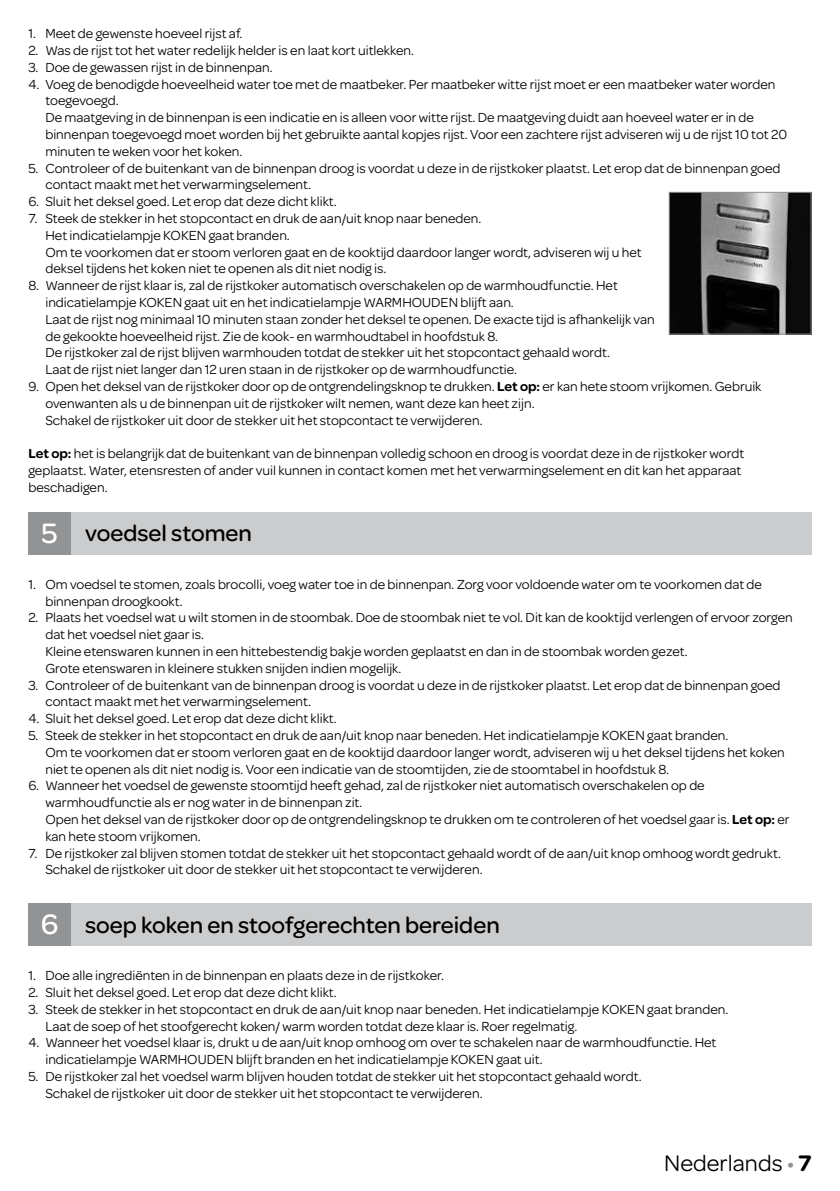
<style>
.page{position:relative;width:840px;height:1191px;background:#fff}
.page>*{position:absolute;margin:0;border:0;box-sizing:border-box;transform-origin:0 0}
.t1{font:500 24px "Omnes";color:#000}
.t2{font:24px "Omnes";color:#000}
.t3{font:14px/16.8px "Omnes";color:#000}
.s1{font-weight:600}
.s2{font-size:30px;color:#fff}
.s3{color:#929395}
</style>
<div class="page">
<div style="left:57px;top:512px;width:754px;height:42px;background:#cacccd"></div>
<div style="left:28px;top:512px;width:43px;height:42px;background:#929395"></div>
<div style="left:57px;top:903px;width:754px;height:42px;background:#cacccd"></div>
<div style="left:28px;top:903px;width:43px;height:42px;background:#929395"></div>
<img style="left:670px;top:194px;width:139px;height:138px">
<div style="left:668px;top:192px;width:143px;height:142px;border:1px solid #929395"></div>
<p class="t3" style="left:28px;top:24px;width:215px">1. Meet de gewenste hoeveel rijst af.</p>
<p class="t3" style="left:28px;top:41px;width:387px">2. Was de rijst tot het water redelijk helder is en laat kort uitlekken.</p>
<p class="t3" style="left:28px;top:58px;width:246px">3. Doe de gewassen rijst in de binnenpan.</p>
<p class="t3" style="left:45px;top:75px;width:743px;text-indent:-17px">4. Voeg de benodigde hoeveelheid water toe met de maatbeker. Per maatbeker witte rijst moet er een maatbeker water worden toegevoegd.<br>De maatgeving in de binnenpan is een indicatie en is alleen voor witte rijst. De maatgeving duidt aan hoeveel water er in de binnenpan toegevoegd moet worden bij het gebruikte aantal kopjes rijst. Voor een zachtere rijst adviseren wij u de rijst 10 tot 20 minuten te weken voor het koken.</p>
<p class="t3" style="left:45px;top:159px;width:736px;text-indent:-17px">5. Controleer of de buitenkant van de binnenpan droog is voordat u deze in de rijstkoker plaatst. Let erop dat de binnenpan goed contact maakt met het verwarmingselement.</p>
<p class="t3" style="left:28px;top:192px;width:310px">6. Sluit het deksel goed. Let erop dat deze dicht klikt.</p>
<p class="t3" style="left:45px;top:209px;width:597px;text-indent:-17px">7. Steek de stekker in het stopcontact en druk de aan/uit knop naar beneden.<br>Het indicatielampje KOKEN gaat branden.<br>Om te voorkomen dat er stoom verloren gaat en de kooktijd daardoor langer wordt, adviseren wij u het deksel tijdens het koken niet te openen als dit niet nodig is.</p>
<p class="t3" style="left:45px;top:276px;width:610px;text-indent:-17px">8. Wanneer de rijst klaar is, zal de rijstkoker automatisch overschakelen op de warmhoudfunctie. Het indicatielampje KOKEN gaat uit en het indicatielampje WARMHOUDEN blijft aan.<br>Laat de rijst nog minimaal 10 minuten staan zonder het deksel te openen. De exacte tijd is afhankelijk van de gekookte hoeveelheid rijst. Zie de kook- en warmhoudtabel in hoofdstuk 8.<br>De rijstkoker zal de rijst blijven warmhouden totdat de stekker uit het stopcontact gehaald wordt.<br>Laat de rijst niet langer dan 12 uren staan in de rijstkoker op de warmhoudfunctie.</p>
<p class="t3" style="left:45px;top:377px;width:717px;text-indent:-17px">9. Open het deksel van de rijstkoker door op de ontgrendelingsknop te drukken. <span class="s1">Let op:</span> er kan hete stoom vrijkomen. Gebruik ovenwanten als u de binnenpan uit de rijstkoker wilt nemen, want deze kan heet zijn.<br>Schakel de rijstkoker uit door de stekker uit het stopcontact te verwijderen.</p>
<p class="t3" style="left:28px;top:444px;width:717px"><span class="s1">Let op:</span> het is belangrijk dat de buitenkant van de binnenpan volledig schoon en droog is voordat deze in de rijstkoker wordt geplaatst. Water, etensresten of ander vuil kunnen in contact komen met het verwarmingselement en dit kan het apparaat beschadigen.</p>
<h1 class="t1" style="left:42px;top:517px;width:212px"><span class="s2">5</span> voedsel stomen</h1>
<p class="t3" style="left:45px;top:575px;width:717px;text-indent:-17px">1. Om voedsel te stomen, zoals brocolli, voeg water toe in de binnenpan. Zorg voor voldoende water om te voorkomen dat de binnenpan droogkookt.</p>
<p class="t3" style="left:45px;top:608px;width:748px;text-indent:-17px">2. Plaats het voedsel wat u wilt stomen in de stoombak. Doe de stoombak niet te vol. Dit kan de kooktijd verlengen of ervoor zorgen dat het voedsel niet gaar is.<br>Kleine etenswaren kunnen in een hittebestendig bakje worden geplaatst en dan in de stoombak worden gezet.<br>Grote etenswaren in kleinere stukken snijden indien mogelijk.</p>
<p class="t3" style="left:45px;top:675px;width:736px;text-indent:-17px">3. Controleer of de buitenkant van de binnenpan droog is voordat u deze in de rijstkoker plaatst. Let erop dat de binnenpan goed contact maakt met het verwarmingselement.</p>
<p class="t3" style="left:28px;top:709px;width:310px">4. Sluit het deksel goed. Let erop dat deze dicht klikt.</p>
<p class="t3" style="left:45px;top:726px;width:740px;text-indent:-17px">5. Steek de stekker in het stopcontact en druk de aan/uit knop naar beneden. Het indicatielampje KOKEN gaat branden.<br>Om te voorkomen dat er stoom verloren gaat en de kooktijd daardoor langer wordt, adviseren wij u het deksel tijdens het koken niet te openen als dit niet nodig is. Voor een indicatie van de stoomtijden, zie de stoomtabel in hoofdstuk 8.</p>
<p class="t3" style="left:45px;top:776px;width:745px;text-indent:-17px">6. Wanneer het voedsel de gewenste stoomtijd heeft gehad, zal de rijstkoker niet automatisch overschakelen op de warmhoudfunctie als er nog water in de binnenpan zit.<br>Open het deksel van de rijstkoker door op de ontgrendelingsknop te drukken om te controleren of het voedsel gaar is. <span class="s1">Let op:</span> er kan hete stoom vrijkomen.</p>
<p class="t3" style="left:45px;top:843px;width:736px;text-indent:-17px">7. De rijstkoker zal blijven stomen totdat de stekker uit het stopcontact gehaald wordt of de aan/uit knop omhoog wordt gedrukt.<br>Schakel de rijstkoker uit door de stekker uit het stopcontact te verwijderen.</p>
<h1 class="t1" style="left:41px;top:908px;width:460px"><span class="s2">6</span> soep koken en stoofgerechten bereiden</h1>
<p class="t3" style="left:28px;top:966px;width:417px">1. Doe alle ingrediënten in de binnenpan en plaats deze in de rijstkoker.</p>
<p class="t3" style="left:28px;top:983px;width:310px">2. Sluit het deksel goed. Let erop dat deze dicht klikt.</p>
<p class="t3" style="left:45px;top:999px;width:684px;text-indent:-17px">3. Steek de stekker in het stopcontact en druk de aan/uit knop naar beneden. Het indicatielampje KOKEN gaat branden.<br>Laat de soep of het stoofgerecht koken/ warm worden totdat deze klaar is. Roer regelmatig.</p>
<p class="t3" style="left:45px;top:1033px;width:672px;text-indent:-17px">4. Wanneer het voedsel klaar is, drukt u de aan/uit knop omhoog om over te schakelen naar de warmhoudfunctie. Het indicatielampje WARMHOUDEN blijft branden en het indicatielampje KOKEN gaat uit.</p>
<p class="t3" style="left:45px;top:1067px;width:597px;text-indent:-17px">5. De rijstkoker zal het voedsel warm blijven houden totdat de stekker uit het stopcontact gehaald wordt.<br>Schakel de rijstkoker uit door de stekker uit het stopcontact te verwijderen.</p>
<h1 class="t2" style="left:663px;top:1146px;width:149px">Nederlands <span class="s3">•</span> <span class="s1">7</span></h1>
</div>
